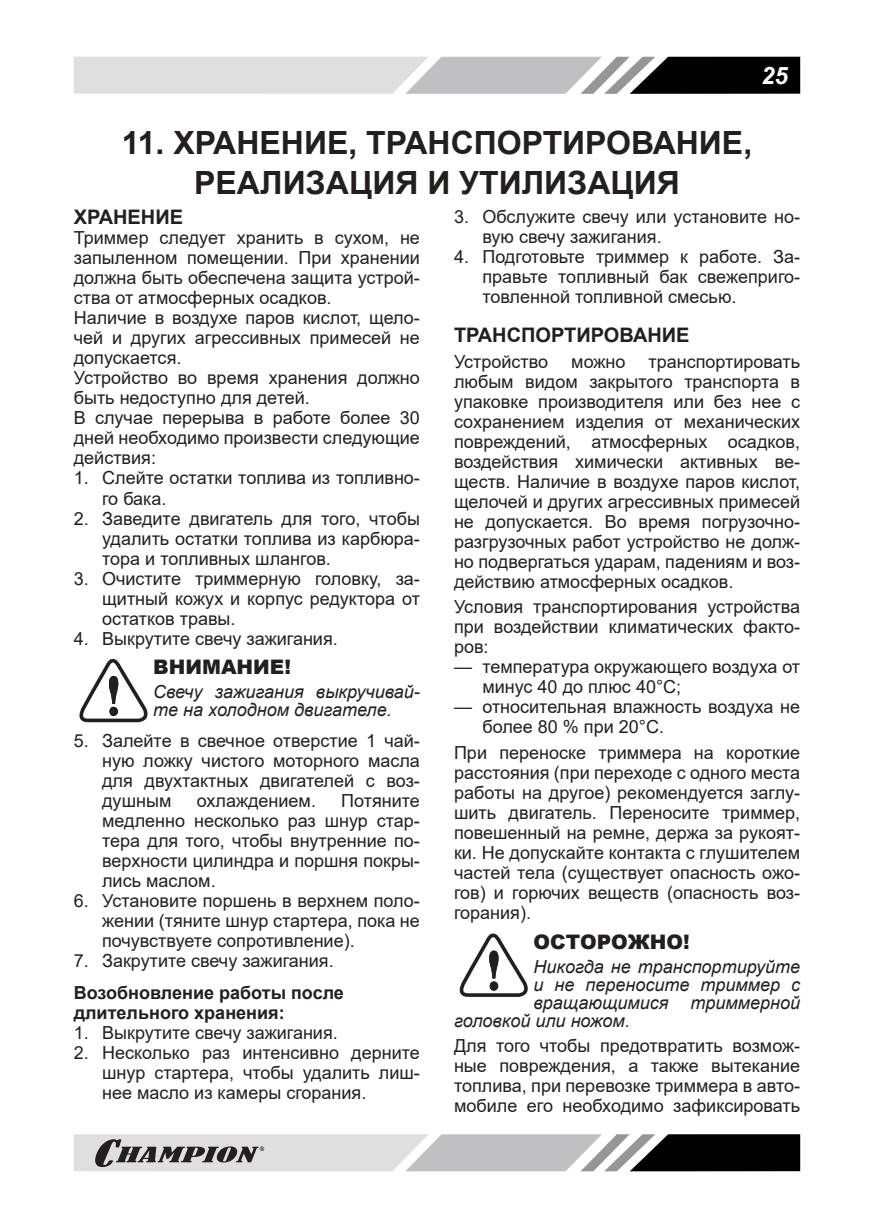
<style>
.page{position:relative;width:874px;height:1225px;background:#fff}
.page>*{position:absolute;margin:0;border:0;box-sizing:border-box;transform-origin:0 0}
.t1{font:700 32px/40.2px "Arial";color:#241f1f;text-align:center}
.t2{font:italic 700 24px "Arial";color:#fff}
.t3{font:700 20px "Arial";color:#241f1f}
.t4{font:900 20px "Arial";color:#241f1f}
.t5{font:18px/20px "Arial";color:#241f1f;text-align:justify}
.t6{font:italic 18px/18px "Arial";color:#241f1f}
.t7{font:700 18px/20px "Arial";color:#241f1f}
</style>
<div class="page">
<svg style="left:74px;top:57px;width:725px;height:37px;background:#aaa"></svg>
<svg style="left:74px;top:1134px;width:725px;height:37px;background:#9f9e9e"></svg>
<svg style="left:79px;top:659px;width:69px;height:63px"></svg>
<svg style="left:459px;top:933px;width:69px;height:64px"></svg>
<h2 class="t2" style="left:760px;top:59px;width:28px">25</h2>
<h1 class="t1" style="left:122px;top:123px;width:631px">11. ХРАНЕНИЕ, ТРАНСПОРТИРОВАНИЕ,<br>РЕАЛИЗАЦИЯ И УТИЛИЗАЦИЯ</h1>
<p class="t3" style="left:74px;top:203px;width:111px">ХРАНЕНИЕ</p>
<p class="t5" style="left:74px;top:228px;width:347px;text-align:left">Триммер следует хранить в сухом, не запыленном помещении. При хранении должна быть обеспечена защита устрой&shy;ства от атмосферных осадков.<br>Наличие в воздухе паров кислот, щело&shy;чей и других агрессивных примесей не допускается.<br>Устройство во время хранения должно быть недоступно для детей.<br>В случае перерыва в работе более 30 дней необходимо произвести следующие действия:</p>
<p class="t5" style="left:102px;top:468px;width:319px;text-indent:-28px">1. Слейте остатки топлива из топливно&shy;го бака.</p>
<p class="t5" style="left:102px;top:508px;width:319px;text-indent:-28px">2. Заведите двигатель для того, чтобы удалить остатки топлива из карбюра&shy;тора и топливных шлангов.</p>
<p class="t5" style="left:102px;top:568px;width:319px;text-indent:-28px">3. Очистите триммерную головку, за&shy;щитный кожух и корпус редуктора от остатков травы.</p>
<p class="t5" style="left:74px;top:628px;width:265px">4. Выкрутите свечу зажигания.</p>
<p class="t4" style="left:153px;top:652px;width:139px">ВНИМАНИЕ!</p>
<p class="t6" style="left:153px;top:683px;width:268px">Свечу зажигания выкручивай&shy;те на холодном двигателе.</p>
<p class="t5" style="left:102px;top:731px;width:319px;text-indent:-28px">5. Залейте в свечное отверстие 1 чай&shy;ную ложку чистого моторного масла для двухтактных двигателей с воз&shy;душным</p>
<p class="t5" style="left:482px;top:206px;width:319px;text-indent:-28px">3. Обслужите свечу или установите но&shy;вую свечу зажигания.</p>
<p class="t5" style="left:482px;top:246px;width:319px;text-indent:-28px">4. Подготовьте триммер к работе. За&shy;правьте топливный бак свежеприго&shy;товленной топливной смесью.</p>
<p class="t3" style="left:454px;top:321px;width:237px">ТРАНСПОРТИРОВАНИЕ</p>
<p class="t5" style="left:454px;top:351px;width:96px">Устройство</p>
<p class="t5" style="left:571px;top:351px;width:56px">можно</p>
<p class="t5" style="left:454px;top:351px;width:347px;text-indent:194px">транспортировать любым видом закрытого транспорта в упаковке производителя или без нее с сохранением изделия от механических повреждений, атмосферных осадков, воздействия химически активных ве&shy;ществ. Наличие в воздухе паров кислот, щелочей и других агрессивных примесей не допускается. Во время погрузочно&shy;разгрузочных работ устройство не долж&shy;но подвергаться ударам, падениям и воз&shy;действию атмосферных осадков.</p>
<p class="t5" style="left:454px;top:597px;width:347px">Условия транспортирования устройства при воздействии климатических факто&shy;ров:</p>
<p class="t5" style="left:482px;top:657px;width:319px;text-indent:-28px">— температура окружающего воздуха от минус 40 до плюс 40°С;</p>
<p class="t5" style="left:482px;top:697px;width:319px;text-indent:-28px">— относительная влажность воздуха не более 80 % при 20°С.</p>
<p class="t5" style="left:454px;top:742px;width:347px">При переноске триммера на короткие расстояния (при переходе с одного места работы на другое) рекомендуется заглу&shy;шить двигатель. Переносите триммер, повешенный на ремне, держа за рукоят&shy;ки. Не допускайте контакта с глушителем частей тела (существует опасность ожо&shy;гов) и горючих веществ (опасность воз&shy;горания).</p>
<p class="t4" style="left:533px;top:927px;width:158px">ОСТОРОЖНО!</p>
<p class="t6" style="left:533px;top:957px;width:268px">Никогда не транспортируйте</p>
<p class="t6" style="left:533px;top:975px;width:268px">и не переносите триммер с</p>
<p class="t6" style="left:533px;top:993px;width:268px">вращающимися триммерной</p>
<p class="t6" style="left:454px;top:1011px;width:177px">головкой или ножом.</p>
<p class="t5" style="left:454px;top:1035px;width:347px">Для того чтобы предотвратить возмож&shy;ные повреждения, а также вытекание топлива, при перевозке триммера в авто&shy;мобиле его необходимо зафиксировать</p>
<p class="t5" style="left:102px;top:791px;width:319px;text-indent:239px">Потяните медленно несколько раз шнур стар&shy;тера для того, чтобы внутренние по&shy;верхности цилиндра и поршня покры&shy;лись маслом.</p>
<p class="t5" style="left:102px;top:891px;width:319px;text-indent:-28px">6. Установите поршень в верхнем поло&shy;жении (тяните шнур стартера, пока не почувствуете сопротивление).</p>
<p class="t5" style="left:74px;top:951px;width:261px">7. Закрутите свечу зажигания.</p>
<p class="t7" style="left:74px;top:982px;width:271px">Возобновление работы после длительного хранения:</p>
<p class="t5" style="left:74px;top:1022px;width:265px">1. Выкрутите свечу зажигания.</p>
<p class="t5" style="left:102px;top:1042px;width:319px;text-indent:-28px">2. Несколько раз интенсивно дерните шнур стартера, чтобы удалить лиш&shy;нее масло из камеры сгорания.</p>
<p class="t5" style="left:196px;top:791px;width:121px">охлаждением.</p>
</div>
